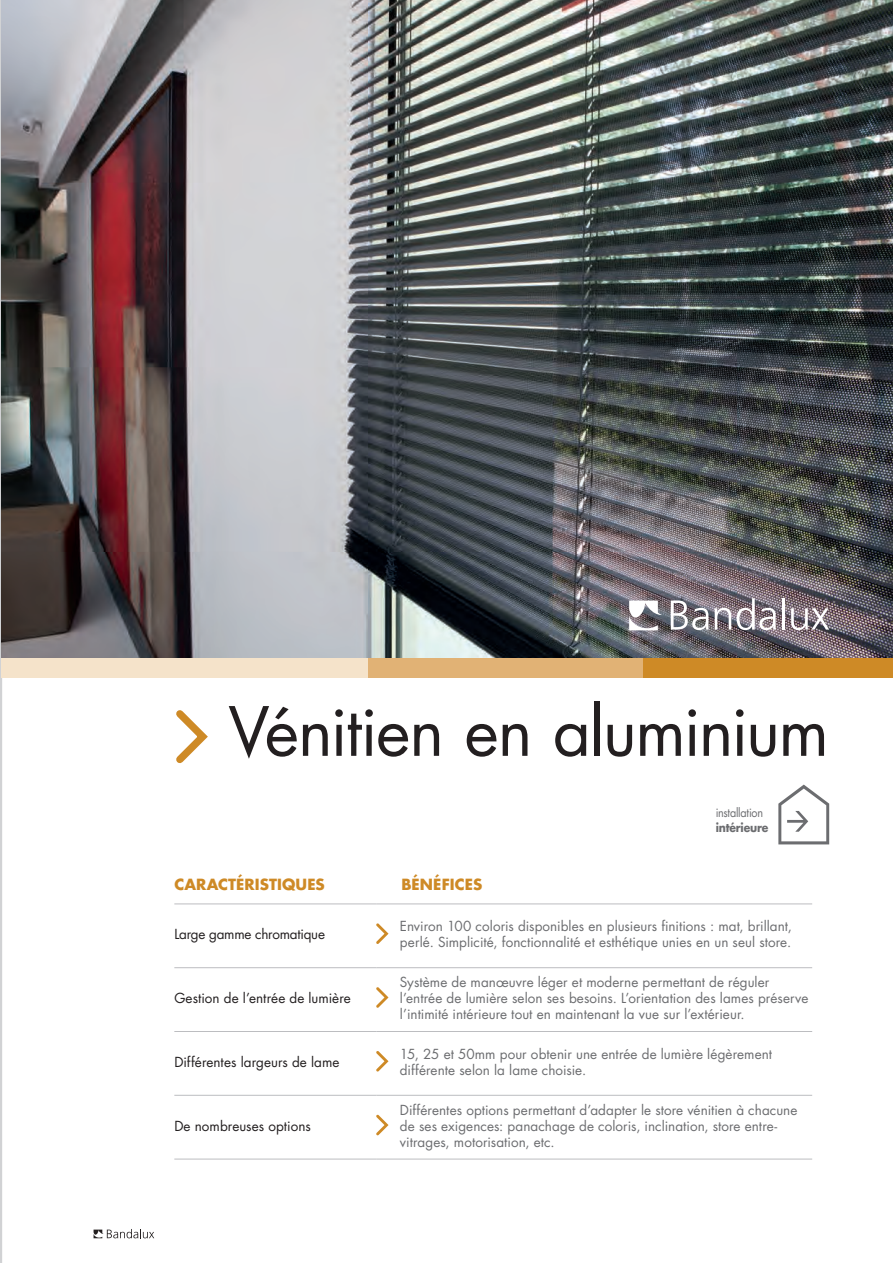
<style>
.page{position:relative;width:893px;height:1263px;background:#fff}
.page>*{position:absolute;margin:0;border:0;box-sizing:border-box;transform-origin:0 0}
.t1{font:66px "Futura";letter-spacing:-.035em;color:#231f20}
.t2{font:700 15px "Futura";letter-spacing:.01em;color:#ce8a26}
.t3{font:13.5px/15.9px "Futura";letter-spacing:.005em;color:#6c6d70}
.t4{font:13.5px "Futura";letter-spacing:.005em;color:#231f20}
.t5{font:13.5px "Futura";letter-spacing:-.015em;color:#231f20}
.t6{font:12px "Futura";color:#6c6d70;scale:.9 1}
.t7{font:700 12px "Futura";letter-spacing:-.015em;color:#6c6d70;scale:.9 1}
</style>
<div class="page">
<svg style="left:94px;top:1229px;width:60px;height:9px"></svg>
<hr style="left:0;top:0;width:2px;height:1263px;background:#d1d2d4">
<img style="left:1px;top:0;width:892px;height:658px">
<div style="left:1px;top:658px;width:403px;height:20px;background:#f5e3ca"></div>
<div style="left:629px;top:658px;width:264px;height:20px;background:#ce8a26"></div>
<div style="left:368px;top:658px;width:274px;height:20px;background:#e1b275"></div>
<svg style="left:176px;top:710px;width:32px;height:53px"></svg>
<svg style="left:671px;top:600px;width:60px;height:30px"></svg>
<svg style="left:737px;top:598px;width:39px;height:32px"></svg>
<hr style="left:782px;top:598px;width:2px;height:32px;background:#fff">
<svg style="left:791px;top:608px;width:38px;height:22px"></svg>
<svg style="left:629px;top:600px;width:34px;height:31px"></svg>
<hr style="left:174px;top:903px;width:202px;height:1px;background:#bcbdc0">
<svg style="left:376px;top:903px;width:24px;height:1px"></svg>
<hr style="left:400px;top:903px;width:412px;height:1px;background:#bcbdc0">
<hr style="left:174px;top:1159px;width:202px;height:1px;background:#bcbdc0">
<svg style="left:376px;top:1159px;width:24px;height:1px"></svg>
<hr style="left:400px;top:1159px;width:412px;height:1px;background:#bcbdc0">
<hr style="left:174px;top:967px;width:202px;height:1px;background:#bcbdc0">
<svg style="left:376px;top:967px;width:24px;height:1px"></svg>
<hr style="left:400px;top:967px;width:412px;height:1px;background:#bcbdc0">
<hr style="left:174px;top:1031px;width:202px;height:1px;background:#bcbdc0">
<svg style="left:376px;top:1031px;width:24px;height:1px"></svg>
<hr style="left:400px;top:1031px;width:412px;height:1px;background:#bcbdc0">
<hr style="left:174px;top:1095px;width:202px;height:1px;background:#bcbdc0">
<svg style="left:376px;top:1095px;width:24px;height:1px"></svg>
<hr style="left:400px;top:1095px;width:412px;height:1px;background:#bcbdc0">
<svg style="left:376px;top:923px;width:12px;height:21px"></svg>
<svg style="left:376px;top:987px;width:12px;height:21px"></svg>
<svg style="left:376px;top:1051px;width:12px;height:20px"></svg>
<svg style="left:376px;top:1115px;width:12px;height:20px"></svg>
<svg style="left:778px;top:784px;width:51px;height:60px"></svg>
<h1 class="t1" style="left:228px;top:686px;width:602px">Vénitien en aluminium</h1>
<p class="t2" style="left:174px;top:874px;width:152px">CARACTÉRISTIQUES</p>
<p class="t2" style="left:401px;top:874px;width:82px">BÉNÉFICES</p>
<p class="t6" style="left:716px;top:805px;width:54px">installation</p>
<p class="t7" style="left:716px;top:819px;width:60px">intérieure</p>
<p class="t5" style="left:174px;top:925px;width:152px">Large gamme chromatique</p>
<p class="t3" style="left:400px;top:918px;width:393px">Environ 100 coloris disponibles en plusieurs finitions : mat, brillant, perlé. Simplicité, fonctionnalité et esthétique unies en un seul store.</p>
<p class="t4" style="left:174px;top:989px;width:178px">Gestion de l’entrée de lumière</p>
<p class="t3" style="left:400px;top:974px;width:410px">Système de manœuvre léger et moderne permettant de réguler l’entrée de lumière selon ses besoins. L’orientation des lames préserve l’intimité intérieure tout en maintenant la vue sur l’extérieur.</p>
<p class="t4" style="left:174px;top:1053px;width:167px">Différentes largeurs de lame</p>
<p class="t3" style="left:400px;top:1046px;width:374px">15, 25 et 50mm pour obtenir une entrée de lumière légèrement différente selon la lame choisie.</p>
<p class="t4" style="left:174px;top:1116px;width:138px">De nombreuses options</p>
<p class="t3" style="left:400px;top:1102px;width:399px">Différentes options permettant d’adapter le store vénitien à chacune de ses exigences: panachage de coloris, inclination, store entre&shy;vitrages, motorisation, etc.</p>
</div>
